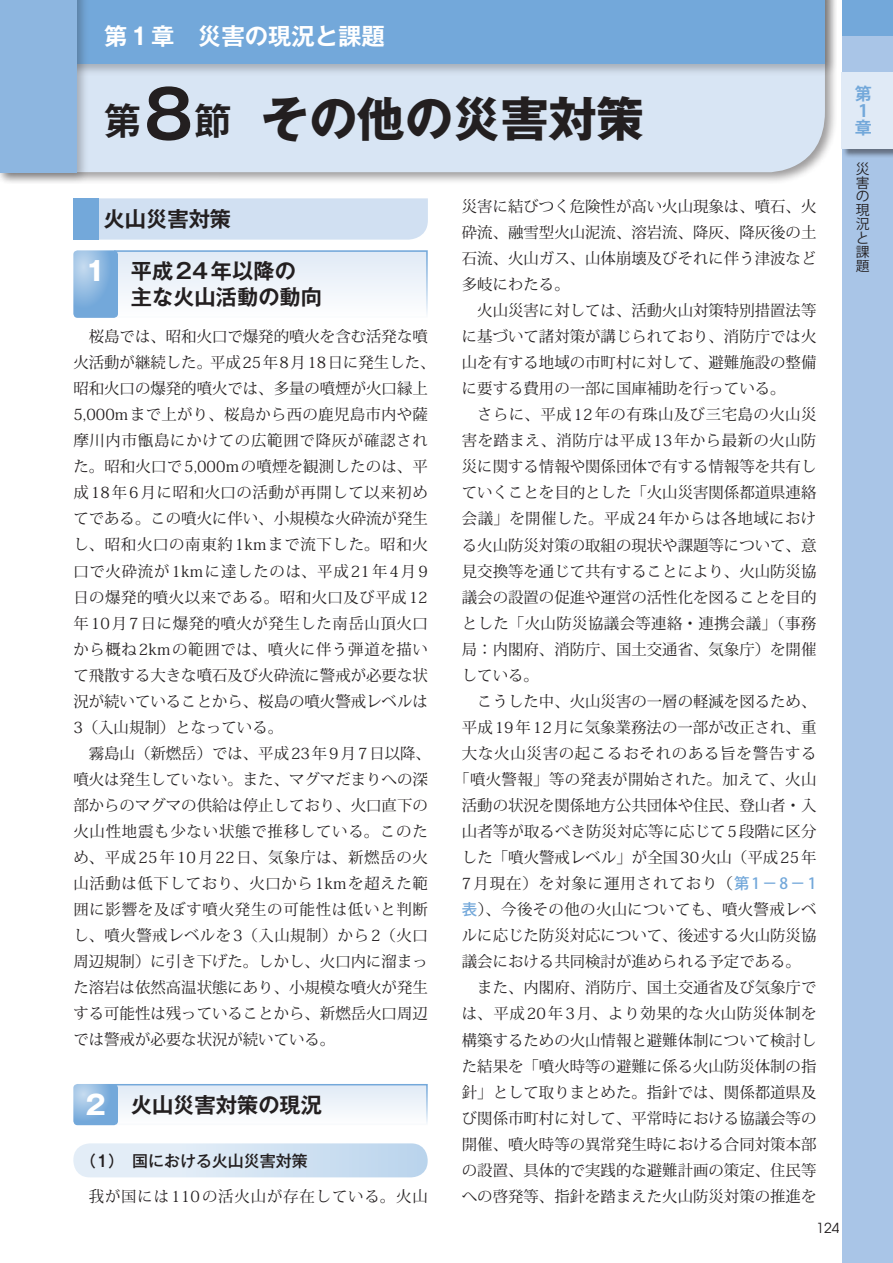
<style>
.page{position:relative;width:893px;height:1263px;background:#fff}
.page>*{position:absolute;margin:0;border:0;box-sizing:border-box;transform-origin:0 0}
.t1{font:700 47.85px "Gothic MB101 Pro";color:#231f20}
.t2{font:700 23.4px "Gothic MB101 Pro De";color:#fff}
.t3{font:700 21.3px/25.5px "Gothic MB101 Pro De";color:#231f20}
.t4{font:700 16.95px/17px "Koz Go Pro";color:#73a8da}
.t5{font:500 15.9px "Gothic MB101 Pro";color:#231f20}
.t6{font:15.45px/26.1px "Koz Min Pro";color:#231f20;text-align:justify}
.t7{font:15.45px/26.1px "Koz Min Pro";letter-spacing:.02em;color:#231f20}
.t8{font:15.45px "Koz Min Pro";letter-spacing:.025em;color:#231f20}
.t9{font:15.45px "Koz Min Pro";letter-spacing:.06em;color:#231f20}
.t10{font:15.45px "Koz Min Pro";letter-spacing:.04em;color:#231f20}
.t11{font:15.45px "Koz Min Pro";letter-spacing:.05em;color:#231f20}
.t12{font:15.45px "Koz Min Pro";letter-spacing:.055em;color:#231f20}
.t13{font:13.8px/13.8px "Koz Go Pro";color:#231f20}
.t14{font:13.8px "Avant Garde";color:#231f20}
.s1{font-family:"Gothic MB101 Pro De";font-size:37.2px}
.s2{font-family:"Gothic MB101 Pro De";font-size:65.1px}
.s3{font-family:"Gothic MB101 Pro";font-size:26.55px;color:#fff}
.s4{font-family:"Koz Go Pro";font-weight:500;color:#73a8da}
</style>
<div class="page">
<div style="left:99px;top:198px;width:329px;height:42px;background:#d1e0f2"></div>
<div style="left:73px;top:198px;width:26px;height:42px;background:#73a8da"></div>
<div style="left:114px;top:250px;width:314px;height:68px;background:linear-gradient(to bottom,#dfe9f5,#fdfefe)"></div>
<div style="left:114px;top:250px;width:314px;height:68px;border:2px solid #73a8da"></div>
<svg style="left:73px;top:250px;width:45px;height:68px;background:#8bb6e0"></svg>
<div style="left:114px;top:1084px;width:314px;height:41px;background:#eef4fa"></div>
<div style="left:114px;top:1084px;width:314px;height:41px;border:2px solid #73a8da"></div>
<svg style="left:73px;top:1084px;width:45px;height:41px;background:#8bb7e0"></svg>
<div style="left:73px;top:1143px;width:355px;height:34px;background:linear-gradient(to right,#ecf3f9,#bdd6ed);border-radius:17px"></div>
<div style="left:0;top:0;width:837px;height:184px;background:#231f20;opacity:.45"></div>
<div style="left:89px;top:76px;width:736px;height:96px;background:#d8e5f4"></div>
<div style="left:0;top:0;width:837px;height:76px;background:#231f20;opacity:.3"></div>
<div style="left:0;top:0;width:825px;height:64px;background:#73a8da"></div>
<div style="left:0;top:0;width:89px;height:184px;background:#231f20;opacity:.3"></div>
<div style="left:0;top:0;width:77px;height:172px;background:#8db6e0"></div>
<div style="left:842px;top:0;width:51px;height:1263px;background:#a9c5e7"></div>
<div style="left:842px;top:0;width:51px;height:36px;background:#73a8da"></div>
<div style="left:841px;top:72px;width:52px;height:86px;background:#231f20;opacity:.5"></div>
<div style="left:842px;top:72px;width:51px;height:77px;background:#e0eaf6"></div>
<h2 class="t2" style="left:104px;top:17px;width:282px">第1章　災害の現況と課題</h2>
<h1 class="t1" style="left:104px;top:79px;width:542px"><span class="s1">第</span><span class="s2">8</span><span class="s1">節</span> その他の災害対策</h1>
<h3 class="t3" style="left:104px;top:204px;width:129px">火山災害対策</h3>
<h3 class="t3" style="left:131px;top:256px;width:193px;text-indent:-45px"><span class="s3">1</span> 平成24年以降の主な火山活動の動向</h3>
<p class="t7" style="left:73px;top:323px;width:364px;text-indent:15px">桜島では、昭和火口で爆発的噴火を含む活発な噴火活動が継続した。平成25年8月18日に発生した、昭和火口の爆発的噴火では、多量の噴煙が火口縁上<br>5,000mまで上がり、桜島から西の鹿児島市内や薩摩川内市甑島にかけての広範囲で降灰が確認された。昭和火口で5,000mの噴煙を観測したのは、平成18年6月に昭和火口の活動が再開して以来初めてである。この噴火に伴い、小規模な火砕流が発生し、昭和火口の南東約1kmまで流下した。昭和火口で火砕流が1kmに達したのは、平成21年4月9日の爆発的噴火以来である。昭和火口及び平成12年10月7日に爆発的噴火が発生した南岳山頂火口から概ね2kmの範囲では、噴火に伴う弾道を描いて飛散する大きな噴石及び火砕流に警戒が必要な状況が続いていることから、桜島の噴火警戒レベルは<br>3（入山規制）となっている。</p>
<p class="t6" style="left:73px;top:740px;width:359px;text-align:left;text-indent:15px">霧島山（新燃岳）では、平成23年9月7日以降、噴火は発生していない。また、マグマだまりへの深部からのマグマの供給は停止しており、火口直下の火山性地震も少ない状態で推移している。このため、平成25年10月22日、気象庁は、新燃岳の火山活動は低下しており、火口から1kmを超えた範囲に影響を及ぼす噴火発生の可能性は低いと判断し、噴火警戒レベルを3（入山規制）から2（火口周辺規制）に引き下げた。しかし、火口内に溜まった溶岩は依然高温状態にあり、小規模な噴火が発生する可能性は残っていることから、新燃岳火口周辺では警戒が必要な状況が続いている。</p>
<h3 class="t3" style="left:86px;top:1089px;width:238px"><span class="s3">2</span> 火山災害対策の現況</h3>
<p class="t5" style="left:80px;top:1148px;width:229px">（1）　国における火山災害対策</p>
<p class="t12" style="left:89px;top:1185px;width:341px">我が国には110の活火山が存在している。火山</p>
<p class="t6" style="left:462px;top:193px;width:356px">災害に結びつく危険性が高い火山現象は、噴石、火砕流、融雪型火山泥流、溶岩流、降灰、降灰後の土石流、火山ガス、山体崩壊及びそれに伴う津波など多岐にわたる。</p>
<p class="t6" style="left:462px;top:297px;width:356px;text-indent:15px">火山災害に対しては、活動火山対策特別措置法等に基づいて諸対策が講じられており、消防庁では火山を有する地域の市町村に対して、避難施設の整備に要する費用の一部に国庫補助を行っている。</p>
<p class="t6" style="left:462px;top:401px;width:356px;text-indent:15px">さらに、平成12年の有珠山及び三宅島の火山災害を踏まえ、消防庁は平成13年から最新の火山防災に関する情報や関係団体で有する情報等を共有していくことを目的とした「火山災害関係都道県連絡会議」を開催した。平成24年からは各地域における火山防災対策の取組の現状や課題等について、意見交換等を通じて共有することにより、火山防災協議会の設置の促進や運営の活性化を図ることを目的とした「火山防災協議会等連絡・連携会議」（事務局：内閣府、消防庁、国土交通省、気象庁）を開催している。</p>
<p class="t6" style="left:477px;top:687px;width:341px">こうした中、火山災害の一層の軽減を図るため、</p>
<p class="t6" style="left:462px;top:714px;width:356px">平成19年12月に気象業務法の一部が改正され、重</p>
<p class="t11" style="left:462px;top:742px;width:356px">大な火山災害の起こるおそれのある旨を警告する</p>
<p class="t8" style="left:454px;top:768px;width:364px">「噴火警報」等の発表が開始された。加えて、火山</p>
<p class="t6" style="left:462px;top:792px;width:356px">活動の状況を関係地方公共団体や住民、登山者・入</p>
<p class="t6" style="left:462px;top:818px;width:356px">山者等が取るべき防災対応等に応じて5段階に区分</p>
<p class="t6" style="left:462px;top:844px;width:356px">した「噴火警戒レベル」が全国30火山（平成25年</p>
<p class="t9" style="left:462px;top:872px;width:356px">7月現在）を対象に運用されており（<span class="s4">第1−8−1</span></p>
<p class="t8" style="left:462px;top:899px;width:356px"><span class="s4">表</span>）、今後その他の火山についても、噴火警戒レベ</p>
<p class="t6" style="left:462px;top:922px;width:356px">ルに応じた防災対応について、後述する火山防災協</p>
<p class="t6" style="left:462px;top:948px;width:341px">議会における共同検討が進められる予定である。</p>
<p class="t6" style="left:477px;top:974px;width:341px">また、内閣府、消防庁、国土交通省及び気象庁で</p>
<p class="t10" style="left:462px;top:1003px;width:356px">は、平成20年3月、より効果的な火山防災体制を</p>
<p class="t6" style="left:462px;top:1026px;width:356px">構築するための火山情報と避難体制について検討し</p>
<p class="t6" style="left:462px;top:1052px;width:356px">た結果を「噴火時等の避難に係る火山防災体制の指</p>
<p class="t6" style="left:462px;top:1078px;width:356px">針」として取りまとめた。指針では、関係都道県及</p>
<p class="t6" style="left:462px;top:1104px;width:356px">び関係市町村に対して、平常時における協議会等の</p>
<p class="t6" style="left:462px;top:1130px;width:356px">開催、噴火時等の異常発生時における合同対策本部</p>
<p class="t6" style="left:462px;top:1156px;width:356px">の設置、具体的で実践的な避難計画の策定、住民等</p>
<p class="t6" style="left:462px;top:1182px;width:356px">への啓発等、指針を踏まえた火山防災対策の推進を</p>
<p class="t14" style="left:816px;top:1219px;width:24px">124</p>
<p class="t4" style="left:855px;top:86px;width:18px">第<br>1章</p>
<p class="t13" style="left:856px;top:162px;width:15px">災害の現況と課題</p>
</div>
